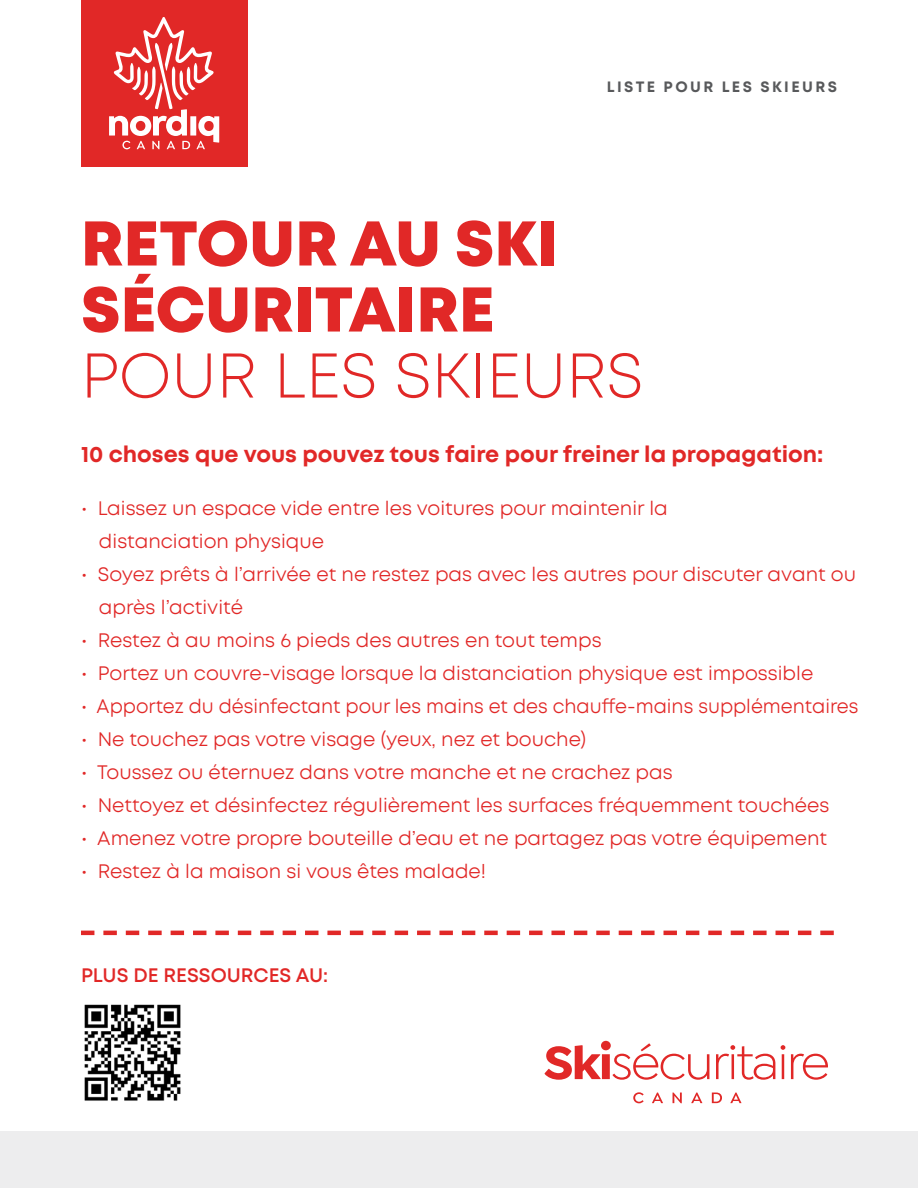
<style>
.page{position:relative;width:918px;height:1188px;background:#fff}
.page>*{position:absolute;margin:0;border:0;box-sizing:border-box;transform-origin:0 0}
.t1{font:800 63px/66px "Mont";color:#e12827}
.t2{font:300 63px "Mont";color:#e12827}
.t3{font:700 22.5px "Mont";color:#e12827}
.t4{font:19.5px/33px "Mont";color:#e12827}
.t5{font:600 19.5px "Mont";color:#e12827}
.t6{font:700 15px "Mont";letter-spacing:.16em;color:#58595b}
</style>
<div class="page">
<svg style="left:81px;top:931px;width:753px;height:4px"></svg>
<div style="left:81px;top:0;width:166px;height:166px;background:#e12827"></div>
<svg style="left:109px;top:17px;width:110px;height:132px"></svg>
<div style="left:0;top:1132px;width:918px;height:56px;background:#ededee"></div>
<svg style="left:545px;top:1041px;width:164px;height:39px"></svg>
<svg style="left:716px;top:1045px;width:59px;height:35px"></svg>
<svg style="left:781px;top:1045px;width:4px;height:34px"></svg>
<svg style="left:791px;top:1054px;width:37px;height:26px"></svg>
<svg style="left:633px;top:1092px;width:11px;height:11px"></svg>
<svg style="left:652px;top:1093px;width:11px;height:10px"></svg>
<svg style="left:673px;top:1093px;width:9px;height:10px"></svg>
<svg style="left:691px;top:1093px;width:11px;height:10px"></svg>
<svg style="left:712px;top:1093px;width:10px;height:10px"></svg>
<svg style="left:730px;top:1093px;width:12px;height:10px"></svg>
<img style="left:84px;top:1004px;width:97px;height:97px">
<p class="t6" style="left:607px;top:77px;width:232px">LISTE POUR LES SKIEURS</p>
<h1 class="t1" style="left:81px;top:211px;width:478px">RETOUR AU SKI<br>SÉCURITAIRE</h1>
<h1 class="t2" style="left:81px;top:336px;width:564px">POUR LES SKIEURS</h1>
<p class="t3" style="left:81px;top:440px;width:744px">10 choses que vous pouvez tous faire pour freiner la propagation:</p>
<p class="t4" style="left:99px;top:491px;width:570px;text-indent:-18px">• Laissez un espace vide entre les voitures pour maintenir la distanciation physique</p>
<p class="t4" style="left:99px;top:557px;width:759px;text-indent:-18px">• Soyez prêts à l’arrivée et ne restez pas avec les autres pour discuter avant ou après l’activité</p>
<p class="t4" style="left:81px;top:623px;width:522px">• Restez à au moins 6 pieds des autres en tout temps</p>
<p class="t4" style="left:81px;top:656px;width:734px">• Portez un couvre-visage lorsque la distanciation physique est impossible</p>
<p class="t4" style="left:81px;top:689px;width:779px">• Apportez du désinfectant pour les mains et des chauffe-mains supplémentaires</p>
<p class="t4" style="left:81px;top:722px;width:507px">• Ne touchez pas votre visage (yeux, nez et bouche)</p>
<p class="t4" style="left:81px;top:755px;width:593px">• Toussez ou éternuez dans votre manche et ne crachez pas</p>
<p class="t4" style="left:81px;top:788px;width:750px">• Nettoyez et désinfectez régulièrement les surfaces fréquemment touchées</p>
<p class="t4" style="left:81px;top:821px;width:748px">• Amenez votre propre bouteille d’eau et ne partagez pas votre équipement</p>
<p class="t4" style="left:81px;top:854px;width:407px">• Restez à la maison si vous êtes malade!</p>
<p class="t5" style="left:81px;top:962px;width:249px">PLUS DE RESSOURCES AU:</p>
</div>
